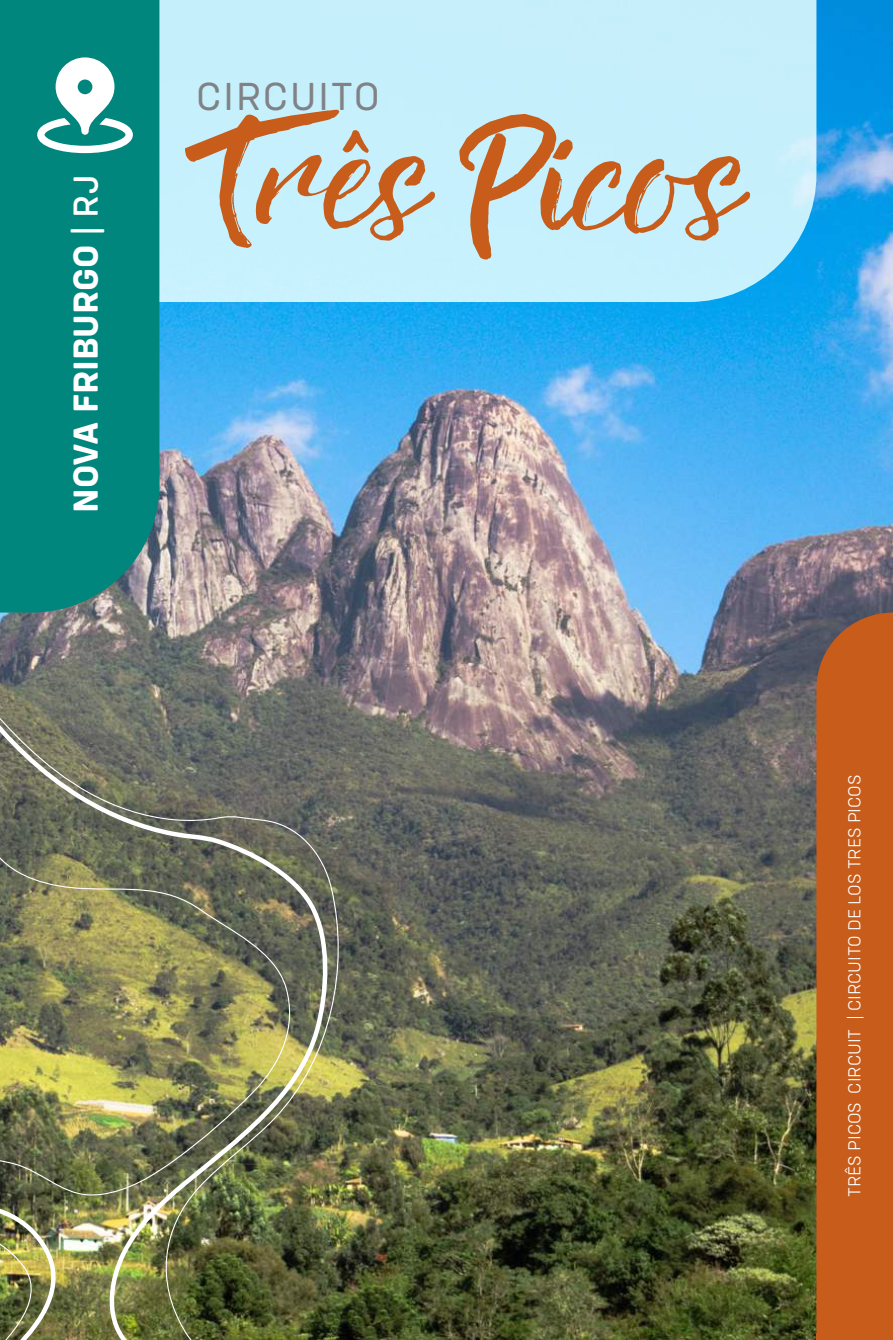
<style>
.page{position:relative;width:893px;height:1340px;background:#fff}
.page>*{position:absolute;margin:0;border:0;box-sizing:border-box;transform-origin:0 0}
.t1{font:135px "Rebel";color:#c85c1a}
.t2{font:40.5px "Config Rounded";letter-spacing:.04em;color:#808285}
.t3{font:700 36px "Config Rounded";color:#fff}
.t4{font:300 18px "Config Rounded";color:#fff}
.s1{font-weight:500}
</style>
<div class="page">
<img style="left:0;top:0;width:893px;height:1339px">
<svg style="left:0;top:617px;width:333px;height:35px;background:#8a8383"></svg>
<img style="left:0;top:652px;width:350px;height:687px">
<div style="left:0;top:0;width:159px;height:612px;background:#00867d"></div>
<div style="left:159px;top:0;width:657px;height:302px;background:#c6f0fc"></div>
<div style="left:816px;top:612px;width:77px;height:727px;background:#c85c1a"></div>
<svg style="left:37px;top:57px;width:96px;height:96px"></svg>
<h3 class="t3" style="left:64px;top:513px;width:339px;rotate:-90deg">NOVA FRIBURGO <span class="s1">| RJ</span></h3>
<h2 class="t2" style="left:196px;top:73px;width:185px">CIRCUITO</h2>
<h1 class="t1" style="left:185px;top:81px;width:560px">Três Picos</h1>
<p class="t4" style="left:844px;top:1196px;width:424px;rotate:-90deg">TRÊS PICOS CIRCUIT | CIRCUITO DE LOS TRES PICOS</p>
</div>
